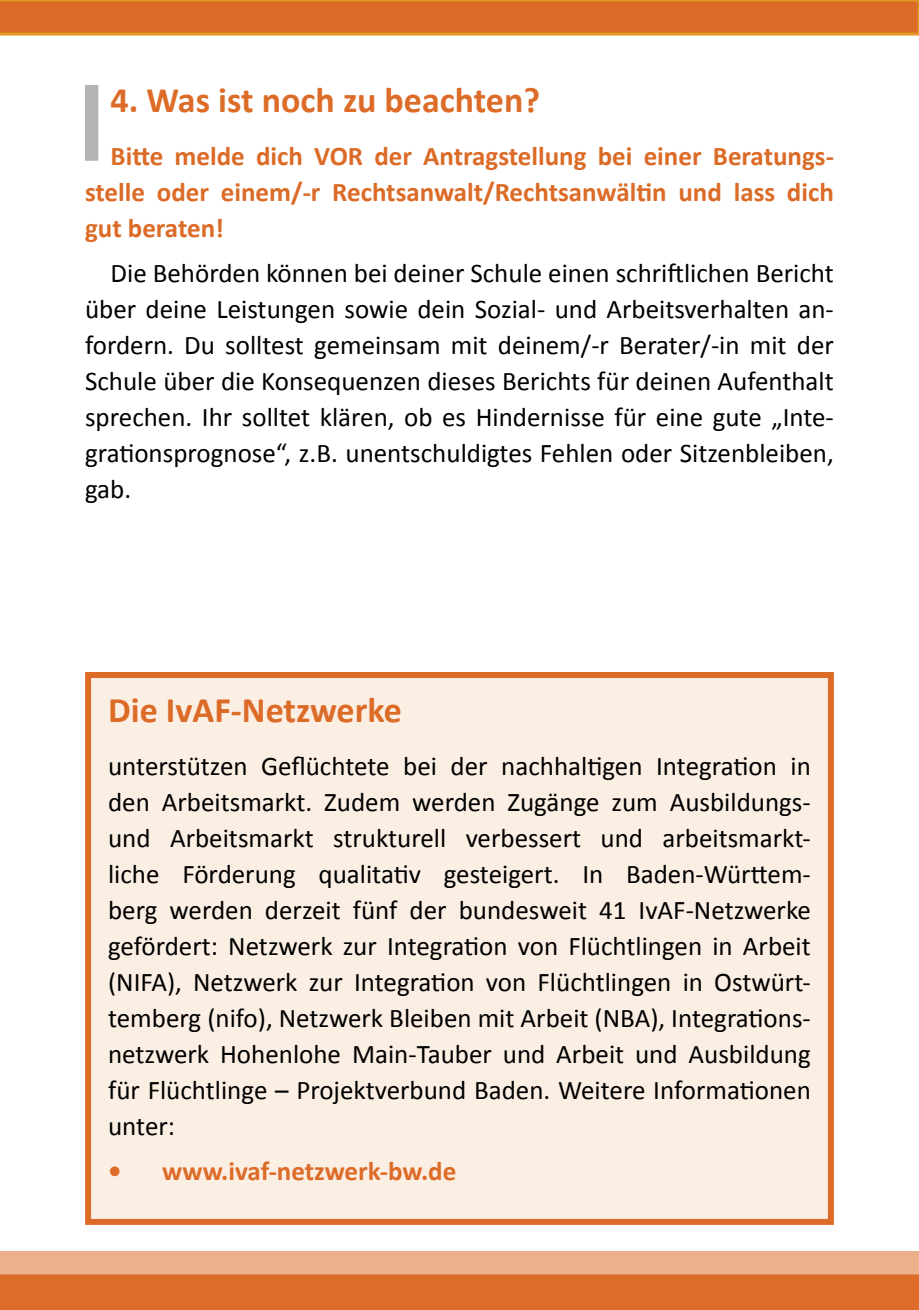
<style>
.page{position:relative;width:919px;height:1310px;background:#fff}
.page>*{position:absolute;margin:0;border:0;box-sizing:border-box;transform-origin:0 0}
.t1{font:700 36px "Calibri";color:#dc6c27}
.t2{font:700 36px "Calibri";color:#dd6b28}
.t3{font:27px/36px "Calibri";color:#000;text-align:justify}
.t4{font:700 27px/36px "Calibri";color:#db6b27;text-align:justify}
.t5{font:700 27px "Calibri";color:#dd6b28}
</style>
<div class="page">
<svg style="left:0;top:0;width:918px;height:36px;background:#dc7229"></svg>
<div style="left:0;top:1276px;width:918px;height:34px;background:#dc6c27"></div>
<div style="left:0;top:1251px;width:918px;height:25px;background:#ecb18c"></div>
<div style="left:85px;top:85px;width:13px;height:76px;background:#b1b3b4"></div>
<div style="left:88px;top:675px;width:742px;height:547px;background:#fbeee3"></div>
<div style="left:85px;top:672px;width:748px;height:553px;border:6px solid #db6b27"></div>
<h1 class="t1" style="left:111px;top:77px;width:431px">4. Was ist noch zu beachten?</h1>
<p class="t4" style="left:85px;top:138px;width:750px;text-indent:26px">Bitte melde dich VOR der Antragstellung bei einer Beratungs&shy;stelle oder einem/-r Rechtsanwalt/Rechtsanwältin und lass dich gut beraten!</p>
<p class="t3" style="left:85px;top:255px;width:750px;text-indent:26px">Die Behörden können bei deiner Schule einen schriftlichen Bericht über deine Leistungen sowie dein Sozial- und Arbeitsverhalten an&shy;fordern. Du solltest gemeinsam mit deinem/-r Berater/-in mit der Schule über die Konsequenzen dieses Berichts für deinen Aufenthalt sprechen. Ihr solltet klären, ob es Hindernisse für eine gute „Inte&shy;grationsprognose“, z.B. unentschuldigtes Fehlen oder Sitzenbleiben, gab.</p>
<h1 class="t2" style="left:108px;top:687px;width:295px">Die IvAF-Netzwerke</h1>
<p class="t3" style="left:108px;top:748px;width:704px">unterstützen Geflüchtete bei der nachhaltigen Integration in den Arbeitsmarkt. Zudem werden Zugänge zum Ausbildungs&shy;und Arbeitsmarkt strukturell verbessert und arbeitsmarkt&shy;liche Förderung qualitativ gesteigert. In Baden-Württem&shy;berg werden derzeit fünf der bundesweit 41 IvAF-Netzwerke gefördert: Netzwerk zur Integration von Flüchtlingen in Arbeit (NIFA), Netzwerk zur Integration von Flüchtlingen in Ostwürt&shy;temberg (nifo), Netzwerk Bleiben mit Arbeit (NBA), Integrations&shy;netzwerk Hohenlohe Main-Tauber und Arbeit und Ausbildung für Flüchtlinge – Projektverbund Baden. Weitere Informationen unter:</p>
<p class="t5" style="left:108px;top:1153px;width:350px">• www.ivaf-netzwerk-bw.de</p>
</div>
